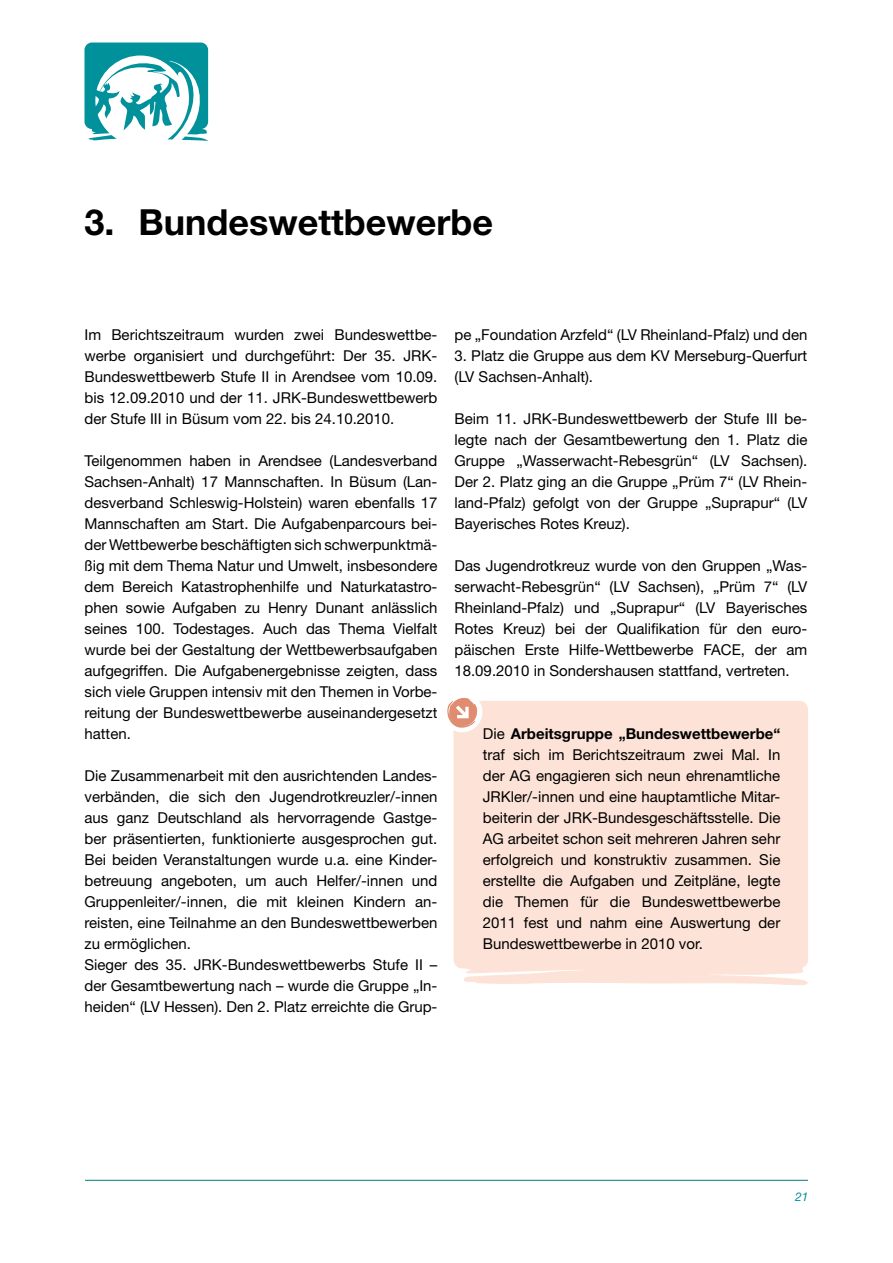
<style>
.page{position:relative;width:893px;height:1263px;background:#fff}
.page>*{position:absolute;margin:0;border:0;box-sizing:border-box;transform-origin:0 0}
.t1{font:700 36px "Helvetica Neue";color:#000}
.t2{font:15px/21px "Helvetica Neue";color:#000;text-align:justify}
.t3{font:italic 12px "Helvetica Neue";color:#00919a}
.s1{font-weight:700}
</style>
<div class="page">
<hr style="left:85px;top:1180px;width:723px;height:1px;background:#007c84">
<div style="left:454px;top:702px;width:353px;height:266px;background:#fde3d7;border-radius:9px"></div>
<div style="left:453px;top:701px;width:355px;height:267px;border:2px solid #fde3d7;border-radius:9px"></div>
<svg style="left:447px;top:698px;width:37px;height:36px"></svg>
<svg style="left:456px;top:963px;width:352px;height:22px"></svg>
<svg style="left:85px;top:43px;width:123px;height:98px"></svg>
<h1 class="t1" style="left:85px;top:200px;width:410px">3. Bundeswettbewerbe</h1>
<p class="t2" style="left:85px;top:324px;width:354px">Im Berichtszeitraum wurden zwei Bundeswettbe&shy;werbe organisiert und durchgeführt: Der 35. JRK-Bundeswettbewerb Stufe II in Arendsee vom 10.09. bis 12.09.2010 und der 11. JRK-Bundeswettbewerb der Stufe III in Büsum vom 22. bis 24.10.2010.</p>
<p class="t2" style="left:85px;top:450px;width:354px">Teilgenommen haben in Arendsee (Landesverband Sachsen-Anhalt) 17 Mannschaften. In Büsum (Lan&shy;desverband Schleswig-Holstein) waren ebenfalls 17<br>Mannschaften am Start. Die Aufgabenparcours bei&shy;der Wettbewerbe beschäftigten sich schwerpunktmä&shy;ßig mit dem Thema Natur und Umwelt, insbesondere dem Bereich Katastrophenhilfe und Naturkatastro&shy;phen sowie Aufgaben zu Henry Dunant anlässlich seines 100. Todestages. Auch das Thema Vielfalt wurde bei der Gestaltung der Wettbewerbsaufgaben aufgegriffen. Die Aufgabenergebnisse zeigten, dass sich viele Gruppen intensiv mit den Themen in Vorbe&shy;reitung der Bundeswettbewerbe auseinandergesetzt hatten.</p>
<p class="t2" style="left:85px;top:765px;width:354px;text-align:left">Die Zusammenarbeit mit den ausrichtenden Landes&shy;verbänden, die sich den Jugendrotkreuzler/-innen aus ganz Deutschland als hervorragende Gastge&shy;ber präsentierten, funktionierte ausgesprochen gut.<br>Bei beiden Veranstaltungen wurde u.a. eine Kinder&shy;betreuung angeboten, um auch Helfer/-innen und Gruppenleiter/-innen, die mit kleinen Kindern an&shy;reisten, eine Teilnahme an den Bundeswettbewerben zu ermöglichen.<br>Sieger des 35. JRK-Bundeswettbewerbs Stufe II – der Gesamtbewertung nach – wurde die Gruppe „In&shy;heiden“ (LV Hessen). Den 2. Platz erreichte die Grup-</p>
<p class="t2" style="left:454px;top:324px;width:354px">pe „Foundation Arzfeld“ (LV Rheinland-Pfalz) und den</p>
<p class="t2" style="left:454px;top:345px;width:354px">3. Platz die Gruppe aus dem KV Merseburg-Querfurt (LV Sachsen-Anhalt).</p>
<p class="t2" style="left:454px;top:408px;width:354px">Beim 11. JRK-Bundeswettbewerb der Stufe III be&shy;legte nach der Gesamtbewertung den 1. Platz die Gruppe „Wasserwacht-Rebesgrün“ (LV Sachsen).<br>Der 2. Platz ging an die Gruppe „Prüm 7“ (LV Rhein&shy;land-Pfalz) gefolgt von der Gruppe „Suprapur“ (LV Bayerisches Rotes Kreuz).</p>
<p class="t2" style="left:454px;top:555px;width:354px">Das Jugendrotkreuz wurde von den Gruppen „Was&shy;serwacht-Rebesgrün“ (LV Sachsen), „Prüm 7“ (LV Rheinland-Pfalz) und „Suprapur“ (LV Bayerisches Rotes Kreuz) bei der Qualifikation für den euro&shy;päischen Erste Hilfe-Wettbewerbe FACE, der am 18.09.2010 in Sondershausen stattfand, vertreten.</p>
<p class="t2" style="left:483px;top:723px;width:299px">Die <span class="s1">Arbeitsgruppe „Bundeswettbewerbe“ </span>traf sich im Berichtszeitraum zwei Mal. In der AG engagieren sich neun ehrenamtliche JRKler/-innen und eine hauptamtliche Mitar&shy;beiterin der JRK-Bundesgeschäftsstelle. Die AG arbeitet schon seit mehreren Jahren sehr erfolgreich und konstruktiv zusammen. Sie erstellte die Aufgaben und Zeitpläne, legte die Themen für die Bundeswettbewerbe 2011 fest und nahm eine Auswertung der Bundeswettbewerbe in 2010 vor.</p>
<p class="t3" style="left:795px;top:1190px;width:15px">21</p>
</div>
